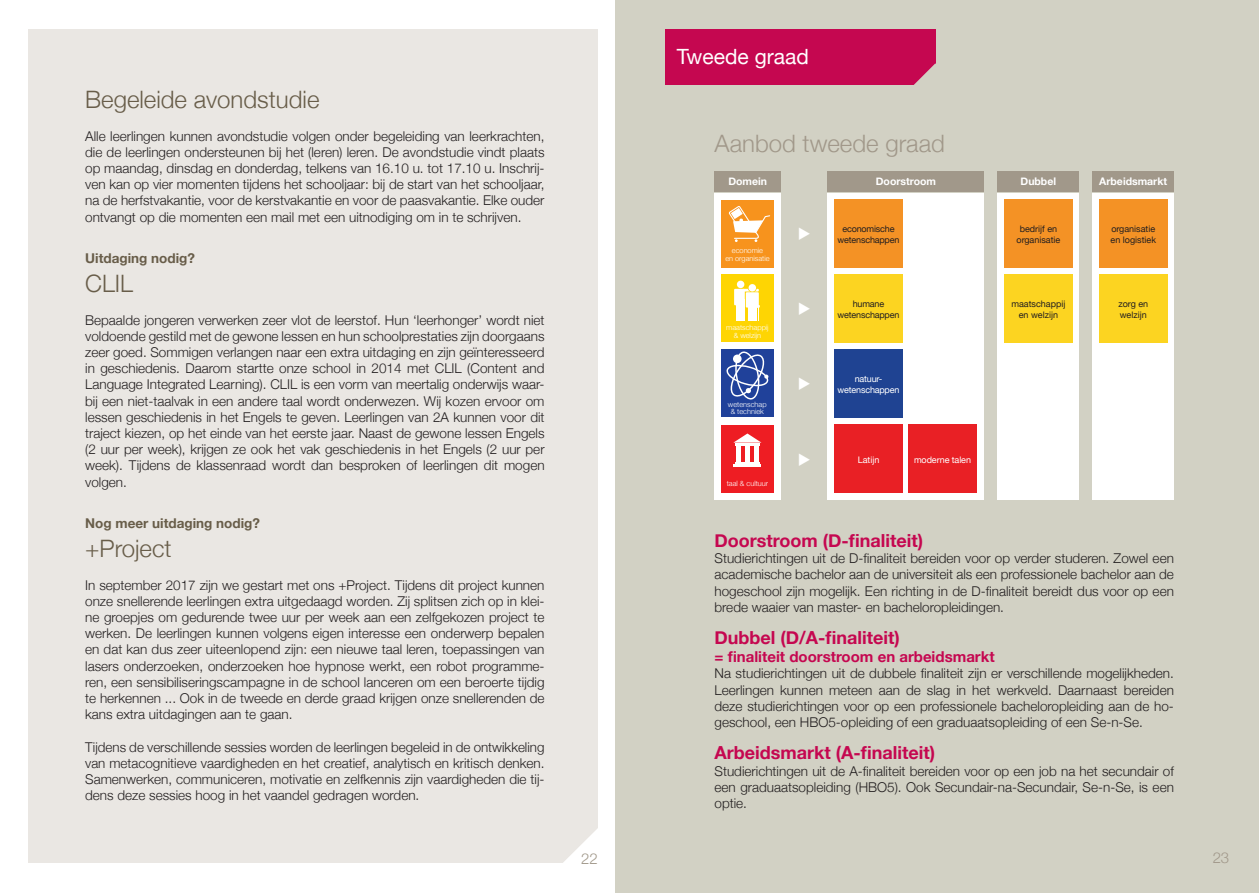
<style>
.page{position:relative;width:1259px;height:893px;background:#fff}
.page>*{position:absolute;margin:0;border:0;box-sizing:border-box;transform-origin:0 0}
.t1{font:300 24px "Helvetica Neue";color:#685d49}
.t2{font:300 24px "Helvetica Neue";color:#a1988a}
.t3{font:21px "Helvetica Neue";color:#fff}
.t4{font:700 18px "Helvetica Neue";color:#c50750}
.t5{font:700 15px "Helvetica Neue";color:#c50750}
.t6{font:300 15px "Helvetica Neue";color:#a1988a}
.t7{font:300 13.5px/16.2px "Helvetica Neue";color:#231f20;text-align:justify}
.t8{font:700 13.5px "Helvetica Neue";color:#685d49}
.t9{font:700 10.5px "Helvetica Neue";color:#fff}
.t10{font:9px "Helvetica Neue";color:#231f20}
.t11{font:9px "Helvetica Neue";letter-spacing:-.02em;color:#fff}
.t12{font:9px "Helvetica Neue";letter-spacing:-.02em;color:#231f20}
.t13{font:300 7.35px/7.4px "Helvetica Neue";color:#fff;text-align:center}
</style>
<div class="page">
<div style="left:28px;top:29px;width:570px;height:834px;background:#eae7e3"></div>
<svg style="left:563px;top:822px;width:53px;height:71px"></svg>
<div style="left:616px;top:0;width:643px;height:893px;background:#d2d1c4"></div>
<div style="left:827px;top:193px;width:157px;height:306px;background:#fff"></div>
<div style="left:714px;top:193px;width:67px;height:306px;background:#fff"></div>
<div style="left:834px;top:199px;width:68px;height:68px;background:#f49225"></div>
<div style="left:834px;top:274px;width:68px;height:68px;background:#fcd421"></div>
<div style="left:834px;top:349px;width:68px;height:68px;background:#1f4392"></div>
<div style="left:834px;top:425px;width:68px;height:68px;background:#e92025"></div>
<div style="left:665px;top:30px;width:270px;height:55px;background:#c50750"></div>
<svg style="left:914px;top:63px;width:22px;height:22px"></svg>
<div style="left:721px;top:425px;width:52px;height:68px;background:#ee1d23"></div>
<div style="left:745px;top:446px;width:5px;height:15px;background:#fff"></div>
<hr style="left:754px;top:446px;width:4px;height:15px;background:#fff">
<div style="left:736px;top:446px;width:5px;height:15px;background:#fff"></div>
<svg style="left:733px;top:433px;width:28px;height:10px"></svg>
<hr style="left:735px;top:462px;width:24px;height:2px;background:#fff">
<hr style="left:733px;top:465px;width:28px;height:2px;background:#fff">
<hr style="left:735px;top:443px;width:25px;height:3px;background:#fff">
<div style="left:721px;top:200px;width:52px;height:67px;background:#f7931d"></div>
<svg style="left:728px;top:206px;width:43px;height:36px"></svg>
<div style="left:721px;top:349px;width:52px;height:68px;background:#20419a"></div>
<svg style="left:726px;top:351px;width:43px;height:49px"></svg>
<div style="left:733px;top:355px;width:8px;height:8px;background:#fff;border-radius:50%"></div>
<div style="left:721px;top:274px;width:52px;height:68px;background:#fed503"></div>
<svg style="left:734px;top:289px;width:11px;height:16px"></svg>
<div style="left:736px;top:299px;width:9px;height:22px;background:#fff"></div>
<div style="left:737px;top:281px;width:7px;height:7px;background:#fff;border-radius:50%"></div>
<hr style="left:742px;top:289px;width:17px;height:3px;background:#fff">
<div style="left:748px;top:283px;width:9px;height:9px;border:1px solid #fed503;border-radius:50%"></div>
<div style="left:748px;top:284px;width:8px;height:8px;background:#fff;border-radius:50%"></div>
<div style="left:746px;top:292px;width:13px;height:16px;background:#fff"></div>
<div style="left:748px;top:302px;width:8px;height:19px;background:#fff"></div>
<svg style="left:756px;top:305px;width:4px;height:16px"></svg>
<div style="left:908px;top:425px;width:68px;height:68px;background:#e92025"></div>
<div style="left:997px;top:193px;width:82px;height:306px;background:#fff"></div>
<div style="left:1004px;top:199px;width:68px;height:68px;background:#f49225"></div>
<div style="left:1004px;top:274px;width:68px;height:68px;background:#fcd421"></div>
<div style="left:1092px;top:193px;width:82px;height:306px;background:#fff"></div>
<div style="left:1099px;top:199px;width:68px;height:68px;background:#f49225"></div>
<div style="left:1099px;top:274px;width:68px;height:68px;background:#fcd421"></div>
<div style="left:827px;top:171px;width:157px;height:21px;background:#a1988a"></div>
<div style="left:997px;top:171px;width:82px;height:21px;background:#a1988a"></div>
<div style="left:1092px;top:171px;width:82px;height:21px;background:#a1988a"></div>
<div style="left:714px;top:171px;width:67px;height:21px;background:#a1988a"></div>
<p class="t1" style="left:85px;top:80px;width:236px">Begeleide avondstudie</p>
<p class="t7" style="left:85px;top:127px;width:461px">Alle leerlingen kunnen avondstudie volgen onder begeleiding van leerkrachten, die de leerlingen ondersteunen bij het (leren) leren. De avondstudie vindt plaats op maandag, dinsdag en donderdag, telkens van 16.10 u. tot 17.10 u. Inschrij&shy;ven kan op vier momenten tijdens het schooljaar: bij de start van het schooljaar, na de herfstvakantie, voor de kerstvakantie en voor de paasvakantie. Elke ouder ontvangt op die momenten een mail met een uitnodiging om in te schrijven.</p>
<p class="t8" style="left:85px;top:248px;width:111px">Uitdaging nodig?</p>
<p class="t1" style="left:85px;top:264px;width:50px">CLIL</p>
<p class="t7" style="left:85px;top:311px;width:461px">Bepaalde jongeren verwerken zeer vlot de leerstof. Hun ‘leerhonger’ wordt niet voldoende gestild met de gewone lessen en hun schoolprestaties zijn doorgaans</p>
<p class="t7" style="left:85px;top:343px;width:461px">zeer goed. Sommigen verlangen naar een extra uitdaging en zijn geïnteresseerd</p>
<p class="t7" style="left:85px;top:359px;width:461px">in geschiedenis. Daarom startte onze school in 2014 met CLIL (Content and Language Integrated Learning). CLIL is een vorm van meertalig onderwijs waar&shy;bij een niet-taalvak in een andere taal wordt onderwezen. Wij kozen ervoor om lessen geschiedenis in het Engels te geven. Leerlingen van 2A kunnen voor dit traject kiezen, op het einde van het eerste jaar. Naast de gewone lessen Engels (2 uur per week), krijgen ze ook het vak geschiedenis in het Engels (2 uur per week). Tijdens de klassenraad wordt dan besproken of leerlingen dit mogen volgen.</p>
<p class="t8" style="left:85px;top:513px;width:176px">Nog meer uitdaging nodig?</p>
<p class="t1" style="left:85px;top:529px;width:88px">+Project</p>
<p class="t7" style="left:85px;top:576px;width:461px">In september 2017 zijn we gestart met ons +Project. Tijdens dit project kunnen onze snellerende leerlingen extra uitgedaagd worden. Zij splitsen zich op in klei&shy;ne groepjes om gedurende twee uur per week aan een zelfgekozen project te werken. De leerlingen kunnen volgens eigen interesse een onderwerp bepalen en dat kan dus zeer uiteenlopend zijn: een nieuwe taal leren, toepassingen van lasers onderzoeken, onderzoeken hoe hypnose werkt, een robot programme&shy;ren, een sensibiliseringscampagne in de school lanceren om een beroerte tijdig te herkennen ... Ook in de tweede en derde graad krijgen onze snellerenden de kans extra uitdagingen aan te gaan.</p>
<p class="t7" style="left:85px;top:738px;width:461px">Tijdens de verschillende sessies worden de leerlingen begeleid in de ontwikkeling van metacognitieve vaardigheden en het creatief, analytisch en kritisch denken.<br>Samenwerken, communiceren, motivatie en zelfkennis zijn vaardigheden die tij&shy;dens deze sessies hoog in het vaandel gedragen worden.</p>
<p class="t6" style="left:581px;top:846px;width:18px">22</p>
<p class="t3" style="left:677px;top:42px;width:133px">Tweede graad</p>
<p class="t2" style="left:714px;top:124px;width:232px">Aanbod tweede graad</p>
<p class="t9" style="left:728px;top:173px;width:40px">Domein</p>
<p class="t9" style="left:876px;top:173px;width:62px">Doorstroom</p>
<p class="t9" style="left:1020px;top:173px;width:37px">Dubbel</p>
<p class="t9" style="left:1099px;top:173px;width:69px">Arbeidsmarkt</p>
<p class="t13" style="left:725px;top:246px;width:46px">economie<br>en organisatie</p>
<p class="t13" style="left:726px;top:323px;width:44px">maatschappij &amp; welzijn</p>
<p class="t13" style="left:728px;top:400px;width:40px">wetenschap &amp; techniek</p>
<p class="t13" style="left:727px;top:480px;width:43px">taal &amp; cultuur</p>
<p class="t12" style="left:842px;top:223px;width:54px">economische</p>
<p class="t12" style="left:837px;top:233px;width:63px">wetenschappen</p>
<p class="t10" style="left:1019px;top:223px;width:39px">bedrijf en</p>
<p class="t10" style="left:1016px;top:233px;width:45px">organisatie</p>
<p class="t10" style="left:1111px;top:223px;width:45px">organisatie</p>
<p class="t10" style="left:1110px;top:233px;width:47px">en logistiek</p>
<p class="t10" style="left:853px;top:298px;width:33px">humane</p>
<p class="t12" style="left:837px;top:308px;width:63px">wetenschappen</p>
<p class="t10" style="left:1011px;top:298px;width:56px">maatschappij</p>
<p class="t10" style="left:1018px;top:308px;width:41px">en welzijn</p>
<p class="t10" style="left:1118px;top:298px;width:31px">zorg en</p>
<p class="t10" style="left:1119px;top:308px;width:28px">welzijn</p>
<p class="t11" style="left:854px;top:373px;width:29px">natuur-</p>
<p class="t11" style="left:837px;top:383px;width:63px">wetenschappen</p>
<p class="t11" style="left:857px;top:453px;width:23px">Latijn</p>
<p class="t11" style="left:914px;top:453px;width:58px">moderne talen</p>
<p class="t4" style="left:714px;top:526px;width:210px">Doorstroom (D-finaliteit)</p>
<p class="t7" style="left:714px;top:549px;width:461px">Studierichtingen uit de D-finaliteit bereiden voor op verder studeren. Zowel een academische bachelor aan de universiteit als een professionele bachelor aan de hogeschool zijn mogelijk. Een richting in de D-finaliteit bereidt dus voor op een brede waaier van master- en bacheloropleidingen.</p>
<p class="t4" style="left:714px;top:624px;width:187px">Dubbel (D/A-finaliteit)</p>
<p class="t5" style="left:714px;top:645px;width:282px">= finaliteit doorstroom en arbeidsmarkt</p>
<p class="t7" style="left:714px;top:664px;width:461px">Na studierichtingen uit de dubbele finaliteit zijn er verschillende mogelijkheden.<br>Leerlingen kunnen meteen aan de slag in het werkveld. Daarnaast bereiden deze studierichtingen voor op een professionele bacheloropleiding aan de ho&shy;geschool, een HBO5-opleiding of een graduaatsopleiding of een Se-n-Se.</p>
<p class="t4" style="left:714px;top:739px;width:222px">Arbeidsmarkt (A-finaliteit)</p>
<p class="t7" style="left:714px;top:762px;width:461px">Studierichtingen uit de A-finaliteit bereiden voor op een job na het secundair of een graduaatsopleiding (HBO5). Ook Secundair-na-Secundair, Se-n-Se, is een optie.</p>
<p class="t6" style="left:1212px;top:846px;width:18px">23</p>
</div>
